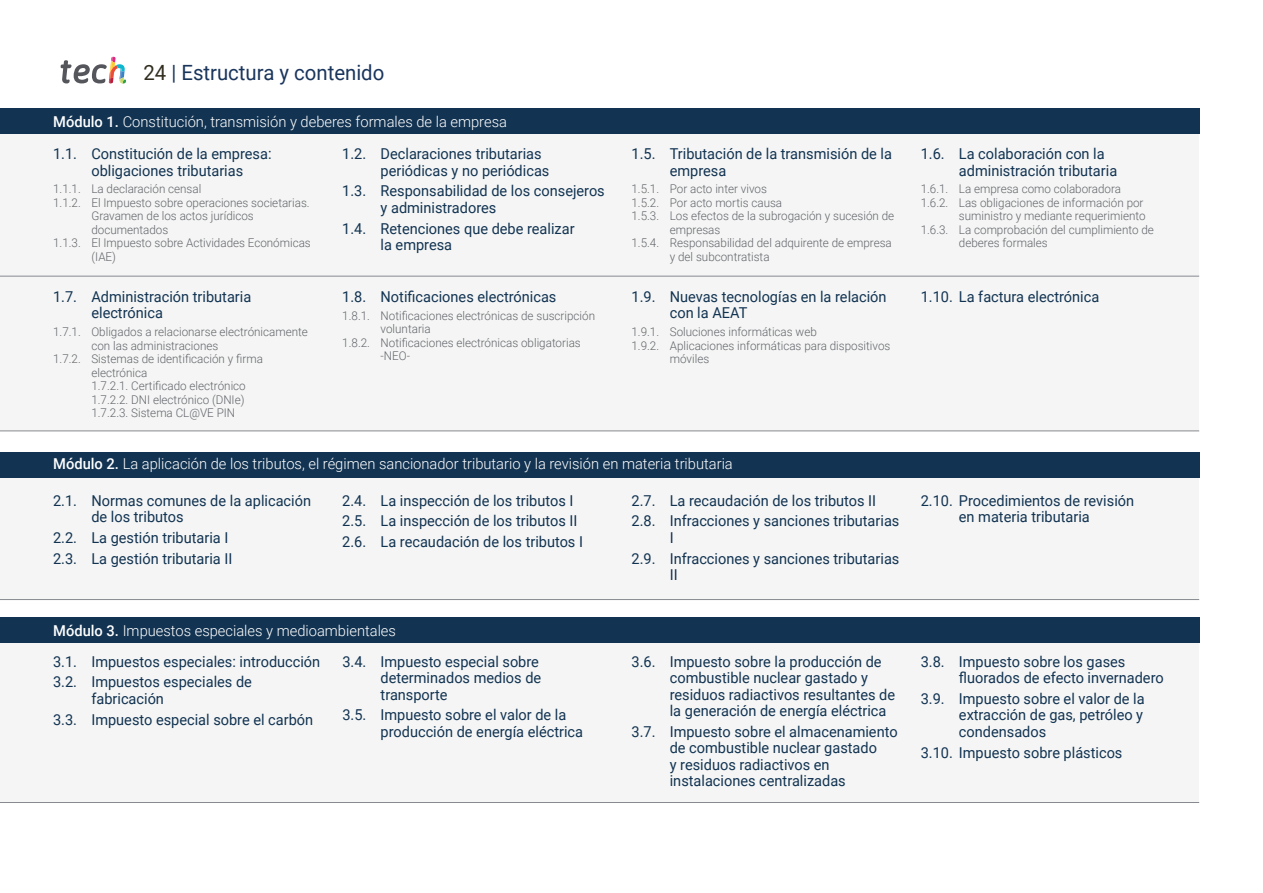
<style>
.page{position:relative;width:1263px;height:893px;background:#fff}
.page>*{position:absolute;margin:0;border:0;box-sizing:border-box;transform-origin:0 0}
.t1{font:21px "Roboto";color:#1a355c}
.t2{font:15px/16.5px "Roboto";color:#123352}
.t3{font:300 15px/32px "Roboto";color:#fff}
.t4{font:300 12px "Roboto";color:#61646a}
.s1{color:#312e20}
.s2{font-weight:500}
.s3{font-weight:400;color:#123352}
</style>
<div class="page">
<div style="left:0;top:640px;width:1199px;height:163px;background:#f4f5f4"></div>
<div style="left:0;top:131px;width:1199px;height:300px;background:#f4f5f4"></div>
<div style="left:0;top:109px;width:1199px;height:25px;background:#123352"></div>
<hr style="left:0;top:431px;width:1199px;height:1px;background:#878a8e">
<hr style="left:0;top:276px;width:1199px;height:1px;background:#878a8e">
<div style="left:0;top:617px;width:1199px;height:26px;background:#123352"></div>
<hr style="left:0;top:802px;width:1199px;height:1px;background:#878a8e">
<svg style="left:61px;top:57px;width:65px;height:27px"></svg>
<div style="left:0;top:477px;width:1199px;height:122px;background:#f4f5f4"></div>
<div style="left:0;top:452px;width:1199px;height:25px;background:#123352"></div>
<hr style="left:0;top:599px;width:1199px;height:1px;background:#878a8e">
<h1 class="t1" style="left:144px;top:57px;width:242px"><span class="s1">24</span> | Estructura y contenido</h1>
<p class="t3" style="left:342px;top:105px;width:201px;text-indent:-289px"><span class="s2">Módulo 1.</span> Constitución, transmisión y deberes formales de la empresa<br><span class="s3">1.2. Declaraciones tributarias</span></p>
<p class="t2" style="left:342px;top:159px;width:264px;line-height:20.7px;text-indent:38px">periódicas y no periódicas<br>1.3. Responsabilidad de los consejeros</p>
<p class="t2" style="left:342px;top:197px;width:234px;line-height:20.7px;text-indent:38px">y administradores<br>1.4. Retenciones que debe realizar</p>
<p class="t2" style="left:381px;top:236px;width:73px">la empresa</p>
<p class="t2" style="left:91px;top:145px;width:182px;text-indent:-38px">1.1. Constitución de la empresa: obligaciones tributarias</p>
<p class="t4" style="left:53px;top:181px;width:150px">1.1.1. La declaración censal</p>
<p class="t4" style="left:53px;top:194px;width:258px">1.1.2. El Impuesto sobre operaciones societarias.</p>
<p class="t4" style="left:91px;top:208px;width:164px">Gravamen de los actos jurídicos</p>
<p class="t4" style="left:91px;top:221px;width:78px">documentados</p>
<p class="t4" style="left:53px;top:235px;width:259px">1.1.3. El Impuesto sobre Actividades Económicas</p>
<p class="t4" style="left:91px;top:248px;width:26px">(IAE)</p>
<p class="t2" style="left:91px;top:288px;width:161px;text-indent:-38px">1.7. Administración tributaria electrónica</p>
<p class="t4" style="left:53px;top:323px;width:256px">1.7.1. Obligados a relacionarse electrónicamente</p>
<p class="t4" style="left:91px;top:337px;width:128px">con las administraciones</p>
<p class="t4" style="left:53px;top:350px;width:211px">1.7.2. Sistemas de identificación y firma</p>
<p class="t4" style="left:91px;top:364px;width:57px">electrónica</p>
<p class="t4" style="left:91px;top:377px;width:156px">1.7.2.1. Certificado electrónico</p>
<p class="t4" style="left:91px;top:391px;width:155px">1.7.2.2. DNI electrónico (DNIe)</p>
<p class="t4" style="left:91px;top:404px;width:145px">1.7.2.3. Sistema CL@VE PIN</p>
<p class="t2" style="left:342px;top:288px;width:216px">1.8. Notificaciones electrónicas</p>
<p class="t4" style="left:342px;top:307px;width:254px">1.8.1. Notificaciones electrónicas de suscripción</p>
<p class="t4" style="left:381px;top:320px;width:52px">voluntaria</p>
<p class="t4" style="left:342px;top:334px;width:240px">1.8.2. Notificaciones electrónicas obligatorias</p>
<p class="t4" style="left:381px;top:347px;width:31px">-NEO-</p>
<p class="t2" style="left:670px;top:145px;width:224px;text-indent:-38px">1.5. Tributación de la transmisión de la empresa</p>
<p class="t4" style="left:631px;top:181px;width:137px">1.5.1. Por acto inter vivos</p>
<p class="t4" style="left:631px;top:194px;width:152px">1.5.2. Por acto mortis causa</p>
<p class="t4" style="left:631px;top:208px;width:264px">1.5.3. Los efectos de la subrogación y sucesión de</p>
<p class="t4" style="left:670px;top:221px;width:52px">empresas</p>
<p class="t4" style="left:631px;top:235px;width:262px">1.5.4. Responsabilidad del adquirente de empresa</p>
<p class="t4" style="left:670px;top:248px;width:101px">y del subcontratista</p>
<p class="t2" style="left:670px;top:288px;width:218px;text-indent:-38px">1.9. Nuevas tecnologías en la relación con la AEAT</p>
<p class="t4" style="left:631px;top:323px;width:187px">1.9.1. Soluciones informáticas web</p>
<p class="t4" style="left:631px;top:337px;width:260px">1.9.2. Aplicaciones informáticas para dispositivos</p>
<p class="t4" style="left:670px;top:350px;width:41px">móviles</p>
<p class="t3" style="left:53px;top:448px;width:681px"><span class="s2">Módulo 2.</span> La aplicación de los tributos, el régimen sancionador tributario y la revisión en materia tributaria</p>
<p class="t2" style="left:91px;top:491px;width:221px;text-indent:-38px">2.1. Normas comunes de la aplicación de los tributos</p>
<p class="t2" style="left:53px;top:527px;width:181px;line-height:20.7px">2.2. La gestión tributaria I<br>2.3. La gestión tributaria II</p>
<p class="t2" style="left:342px;top:489px;width:242px;line-height:20.7px">2.4. La inspección de los tributos I<br>2.5. La inspección de los tributos II<br>2.6. La recaudación de los tributos I</p>
<p class="t2" style="left:631px;top:489px;width:269px;line-height:20.7px">2.7. La recaudación de los tributos II<br>2.8. Infracciones y sanciones tributarias</p>
<p class="t2" style="left:631px;top:527px;width:269px;line-height:20.7px;text-indent:38px">I<br>2.9. Infracciones y sanciones tributarias</p>
<p class="t2" style="left:670px;top:566px;width:9px">II</p>
<p class="t3" style="left:53px;top:614px;width:344px"><span class="s2">Módulo 3.</span> Impuestos especiales y medioambientales</p>
<p class="t2" style="left:53px;top:650px;width:269px;line-height:20.7px">3.1. Impuestos especiales: introducción<br>3.2. Impuestos especiales de</p>
<p class="t2" style="left:53px;top:688px;width:262px;line-height:20.7px;text-indent:38px">fabricación<br>3.3. Impuesto especial sobre el carbón</p>
<p class="t2" style="left:381px;top:652px;width:162px;text-indent:-38px">3.4. Impuesto especial sobre determinados medios de transporte</p>
<p class="t2" style="left:381px;top:706px;width:204px;text-indent:-38px">3.5. Impuesto sobre el valor de la producción de energía eléctrica</p>
<p class="t2" style="left:670px;top:652px;width:227px;text-indent:-38px">3.6. Impuesto sobre la producción de combustible nuclear gastado y residuos radiactivos resultantes de la generación de energía eléctrica</p>
<p class="t2" style="left:670px;top:723px;width:229px;text-indent:-38px">3.7. Impuesto sobre el almacenamiento de combustible nuclear gastado<br>y residuos radiactivos en instalaciones centralizadas</p>
<p class="t2" style="left:959px;top:145px;width:160px;text-indent:-38px">1.6. La colaboración con la administración tributaria</p>
<p class="t4" style="left:921px;top:181px;width:202px">1.6.1. La empresa como colaboradora</p>
<p class="t4" style="left:921px;top:194px;width:224px">1.6.2. Las obligaciones de información por</p>
<p class="t4" style="left:959px;top:208px;width:188px">suministro y mediante requerimiento</p>
<p class="t4" style="left:921px;top:221px;width:235px">1.6.3. La comprobación del cumplimiento de</p>
<p class="t4" style="left:959px;top:235px;width:90px">deberes formales</p>
<p class="t2" style="left:921px;top:288px;width:180px">1.10. La factura electrónica</p>
<p class="t2" style="left:921px;top:491px;width:215px;text-align:center">2.10. Procedimientos de revisión en materia tributaria</p>
<p class="t2" style="left:959px;top:652px;width:206px;text-indent:-38px">3.8. Impuesto sobre los gases fluorados de efecto invernadero</p>
<p class="t2" style="left:959px;top:690px;width:187px;text-align:justify;text-indent:-38px">3.9. Impuesto sobre el valor de la extracción de gas, petróleo y condensados</p>
<p class="t2" style="left:921px;top:743px;width:203px">3.10. Impuesto sobre plásticos</p>
</div>
